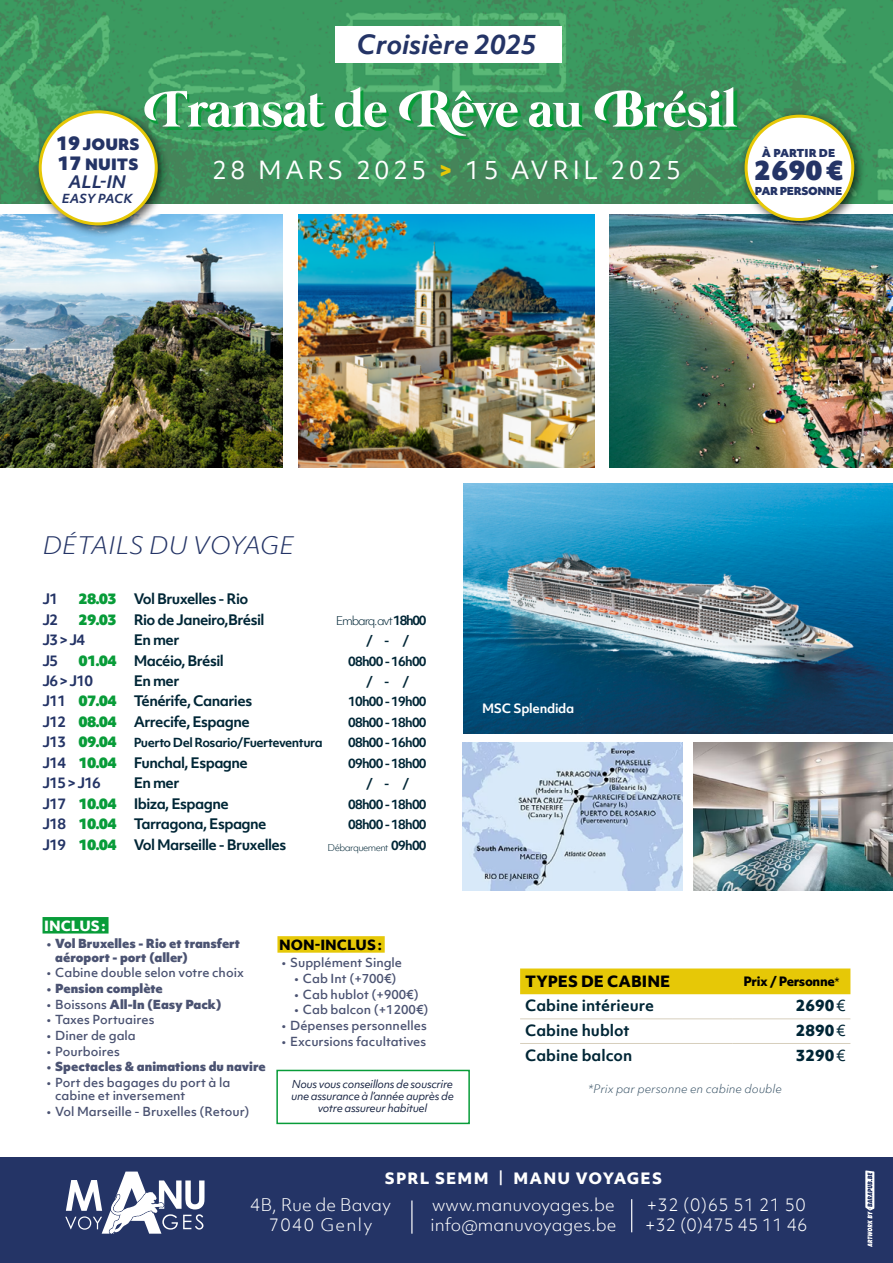
<style>
.page{position:relative;width:893px;height:1263px;background:#fff}
.page>*{position:absolute;margin:0;border:0;box-sizing:border-box;transform-origin:0 0}
.t1{font:700 52.5px "Mermaid Swash Caps";letter-spacing:-.005em;color:#fff}
.t2{font:italic 700 25.5px "Objektiv Mk 1";letter-spacing:-.005em;color:#243466}
.t3{font:900 25.5px "Objektiv Mk 1";color:#243466}
.t4{font:24px "Objektiv Mk 1";letter-spacing:.15em;color:#fff}
.t5{font:italic 300 23.1px "Objektiv Mk 1";color:#243466}
.t6{font:300 16.65px/20px "Objektiv Mk 1";color:#fff}
.t7{font:italic 700 16.5px "Objektiv Mk 1";color:#243466}
.t8{font:800 15px "Objektiv Mk 1";letter-spacing:.08em;color:#fff}
.t9{font:900 15px/19.5px "Objektiv Mk 1";color:#243466}
.t10{font:700 14.85px "Objektiv Mk 1";color:#002636}
.t11{font:800 14.85px "Objektiv Mk 1";color:#002636}
.t12{font:800 14.85px "Objektiv Mk 1";color:#000}
.t13{font:700 13.95px "Objektiv Mk 1";letter-spacing:-.04em;color:#002636}
.t14{font:700 13.95px "Objektiv Mk 1";letter-spacing:-.06em;color:#243466}
.t15{font:800 13.5px "Objektiv Mk 1";color:#000}
.t16{font:800 13.5px "Objektiv Mk 1";color:#fff}
.t17{font:800 12.45px "Objektiv Mk 1";letter-spacing:-.03em;color:#000}
.t18{font:700 12.3px "Objektiv Mk 1";letter-spacing:-.06em;color:#002636}
.t19{font:700 12.3px "Objektiv Mk 1";letter-spacing:-.02em;color:#fff}
.t20{font:500 12px/13.5px "Objektiv Mk 1";color:#4b5372}
.t21{font:900 12px/13.5px "Objektiv Mk 1";color:#4b5372}
.t22{font:700 12px "Objektiv Mk 1";letter-spacing:-.04em;color:#002636}
.t23{font:italic 700 12px "Objektiv Mk 1";letter-spacing:-.025em;color:#243466}
.t24{font:300 11.55px "Objektiv Mk 1";letter-spacing:-.1em;color:#002636}
.t25{font:italic 300 11.25px "Objektiv Mk 1";color:#3c5669}
.t26{font:italic 10.5px/12px "Objektiv Mk 1";letter-spacing:-.03em;color:#182442;text-align:center}
.t27{font:900 10.5px "Objektiv Mk 1";letter-spacing:-.03em;color:#243466}
.t28{font:900 10.5px "Objektiv Mk 1";color:#243466}
.t29{font:300 9px "Objektiv Mk 1";letter-spacing:-.06em;color:#002636}
.s1{font-size:18px}
.s2{font-weight:800;color:#e6c807}
.s3{font-weight:900;color:#089c39}
.s4{font-weight:700;font-size:12.3px}
.s5{color:#fff}
.s6{color:#243466}
.s7{font-size:13.95px;color:#243466}
.s8{font-weight:900;font-size:13.95px;color:#089c39}
.s9{font-weight:500}
.s10{font-weight:400;font-size:11.1px}
.s11{font-weight:400}
.s12{font-weight:500;font-size:13.5px}
</style>
<div class="page">
<img style="left:0;top:215px;width:283px;height:253px">
<img style="left:610px;top:215px;width:283px;height:253px">
<img style="left:463px;top:484px;width:430px;height:250px">
<img style="left:298px;top:215px;width:296px;height:253px">
<div style="left:0;top:1157px;width:893px;height:106px;background:#243466"></div>
<img style="left:0;top:0;width:893px;height:203px">
<div style="left:738px;top:108px;width:129px;height:125px;background:#000;opacity:.7"></div>
<div style="left:746px;top:116px;width:107px;height:103px;background:#fff;border-radius:50%"></div>
<div style="left:745px;top:115px;width:109px;height:106px;border:3px solid #e6c807;border-radius:50%"></div>
<div style="left:32px;top:104px;width:138px;height:134px;background:#000;opacity:.7"></div>
<div style="left:40px;top:112px;width:116px;height:112px;background:#fff;border-radius:50%"></div>
<div style="left:39px;top:110px;width:119px;height:115px;border:3px solid #e6c807;border-radius:50%"></div>
<div style="left:335px;top:26px;width:226px;height:37px;background:#fff"></div>
<div style="left:43px;top:917px;width:66px;height:16px;background:#089c39"></div>
<div style="left:277px;top:936px;width:108px;height:17px;background:#e6c807"></div>
<hr style="left:411px;top:1200px;width:1px;height:34px;background:#fff">
<hr style="left:631px;top:1199px;width:1px;height:33px;background:#fff">
<svg style="left:65px;top:1171px;width:140px;height:63px"></svg>
<div style="left:520px;top:968px;width:330px;height:26px;background:#e6c807"></div>
<hr style="left:520px;top:1018px;width:213px;height:1px;background:#d7cfbd">
<hr style="left:733px;top:1018px;width:117px;height:1px;background:#d7cfbd">
<hr style="left:520px;top:1043px;width:213px;height:1px;background:#d7cfbd">
<hr style="left:733px;top:1043px;width:117px;height:1px;background:#d7cfbd">
<img style="left:463px;top:742px;width:220px;height:148px">
<img style="left:693px;top:742px;width:200px;height:148px">
<svg style="left:147px;top:90px;width:594px;height:49px;background:#309855"></svg>
<svg style="left:865px;top:1170px;width:9px;height:77px"></svg>
<div style="left:276px;top:1070px;width:194px;height:54px;border:2px solid #089c39"></div>
<h2 class="t2" style="left:356px;top:27px;width:182px">Croisière 2025</h2>
<h1 class="t1" style="left:155px;top:79px;width:583px">Transat de Rêve au Brésil</h1>
<p class="t9" style="left:56px;top:134px;width:85px"><span class="s1">19</span>JOURS<br><span class="s1">17</span> NUITS</p>
<h3 class="t7" style="left:68px;top:170px;width:59px">ALL-IN</h3>
<p class="t23" style="left:62px;top:190px;width:72px">EASY PACK</p>
<h3 class="t4" style="left:212px;top:153px;width:470px">28 MARS 2025 <span class="s2">&gt;</span> 15 AVRIL 2025</h3>
<p class="t28" style="left:762px;top:145px;width:75px">À PARTIR DE</p>
<h2 class="t3" style="left:754px;top:151px;width:90px">2690€</h2>
<p class="t27" style="left:755px;top:183px;width:89px">PAR PERSONNE</p>
<h3 class="t5" style="left:43px;top:529px;width:253px">DÉTAILS DU VOYAGE</h3>
<p class="t14" style="left:43px;top:589px;width:17px">J1</p>
<p class="t13" style="left:79px;top:589px;width:171px"><span class="s3">28.03</span> Vol Bruxelles - Rio</p>
<p class="t14" style="left:43px;top:609px;width:17px">J2</p>
<p class="t13" style="left:79px;top:609px;width:188px"><span class="s3">29.03</span> Rio de Janeiro,Brésil</p>
<p class="t24" style="left:336px;top:612px;width:92px">Embarq. avt <span class="s4">18h00</span></p>
<p class="t14" style="left:43px;top:630px;width:44px">J3 &gt; J4</p>
<p class="t13" style="left:134px;top:630px;width:47px">En mer</p>
<p class="t18" style="left:366px;top:632px;width:62px">/ - / <span class="s5">---</span></p>
<p class="t14" style="left:43px;top:650px;width:17px">J5</p>
<p class="t13" style="left:79px;top:650px;width:147px"><span class="s3">01.04</span> Macéio, Brésil</p>
<p class="t18" style="left:348px;top:652px;width:80px">08h00 - 16h00</p>
<p class="t14" style="left:43px;top:671px;width:52px">J6 &gt; J10</p>
<p class="t13" style="left:134px;top:671px;width:47px">En mer</p>
<p class="t18" style="left:366px;top:673px;width:62px">/ - / <span class="s5">---</span></p>
<p class="t13" style="left:43px;top:691px;width:211px"><span class="s6">J11</span> <span class="s3">07.04</span> Ténérife, Canaries</p>
<p class="t18" style="left:348px;top:693px;width:80px">10h00 - 19h00</p>
<p class="t13" style="left:43px;top:712px;width:209px"><span class="s6">J12</span> <span class="s3">08.04</span> Arrecife, Espagne</p>
<p class="t18" style="left:348px;top:714px;width:80px">08h00 - 18h00</p>
<p class="t22" style="left:43px;top:734px;width:282px"><span class="s7">J13</span> <span class="s8">09.04</span> Puerto Del Rosario/Fuerteventura</p>
<p class="t18" style="left:348px;top:734px;width:80px">08h00 - 16h00</p>
<p class="t13" style="left:43px;top:753px;width:207px"><span class="s6">J14</span> <span class="s3">10.04</span> Funchal, Espagne</p>
<p class="t18" style="left:348px;top:754px;width:80px">09h00 - 18h00</p>
<p class="t14" style="left:43px;top:773px;width:60px">J15 &gt; J16</p>
<p class="t13" style="left:134px;top:773px;width:47px">En mer</p>
<p class="t18" style="left:366px;top:775px;width:62px">/ - / <span class="s5">---</span></p>
<p class="t13" style="left:43px;top:794px;width:188px"><span class="s6">J17</span> <span class="s3">10.04</span> Ibiza, Espagne</p>
<p class="t18" style="left:348px;top:795px;width:80px">08h00 - 18h00</p>
<p class="t13" style="left:43px;top:814px;width:226px"><span class="s6">J18</span> <span class="s3">10.04</span> Tarragona, Espagne</p>
<p class="t18" style="left:348px;top:816px;width:80px">08h00 - 18h00</p>
<p class="t13" style="left:43px;top:835px;width:245px"><span class="s6">J19</span> <span class="s3">10.04</span> Vol Marseille - Bruxelles</p>
<p class="t18" style="left:391px;top:836px;width:37px">09h00</p>
<p class="t29" style="left:328px;top:841px;width:62px">Débarquement</p>
<p class="t19" style="left:482px;top:699px;width:94px">MSC Splendida</p>
<p class="t16" style="left:44px;top:916px;width:63px">INCLUS:</p>
<p class="t21" style="left:55px;top:936px;width:187px;text-indent:-9px">• Vol Bruxelles - Rio et transfert aéroport - port (aller)</p>
<p class="t20" style="left:47px;top:966px;width:199px">• Cabine double selon votre choix</p>
<p class="t21" style="left:47px;top:981px;width:118px">• Pension complète</p>
<p class="t21" style="left:47px;top:997px;width:176px"><span class="s9">• Boissons</span> All-In (Easy Pack)</p>
<p class="t20" style="left:47px;top:1013px;width:109px">• Taxes Portuaires</p>
<p class="t20" style="left:47px;top:1028px;width:91px">• Diner de gala</p>
<p class="t20" style="left:47px;top:1044px;width:75px">• Pourboires</p>
<p class="t21" style="left:47px;top:1059px;width:220px">• Spectacles &amp; animations du navire</p>
<p class="t20" style="left:55px;top:1075px;width:177px;text-indent:-9px">• Port des bagages du port à la cabine et inversement</p>
<p class="t20" style="left:47px;top:1104px;width:204px">• Vol Marseille - Bruxelles (Retour)</p>
<p class="t15" style="left:279px;top:935px;width:104px">NON-INCLUS:</p>
<p class="t20" style="left:282px;top:956px;width:122px">• Supplément Single</p>
<p class="t20" style="left:294px;top:971px;width:104px">• Cab Int (+700€)</p>
<p class="t20" style="left:294px;top:987px;width:126px">• Cab hublot (+900€)</p>
<p class="t20" style="left:294px;top:1003px;width:136px">• Cab balcon (+1200€)</p>
<p class="t20" style="left:282px;top:1018px;width:147px">• Dépenses personnelles</p>
<p class="t20" style="left:282px;top:1034px;width:146px">• Excursions facultatives</p>
<p class="t26" style="left:291px;top:1078px;width:164px">Nous vous conseillons de souscrire une assurance à l’année auprès de votre assureur habituel</p>
<p class="t12" style="left:525px;top:971px;width:147px">TYPES DE CABINE</p>
<p class="t17" style="left:744px;top:973px;width:97px">Prix / Personne<span class="s10">*</span></p>
<p class="t10" style="left:525px;top:995px;width:130px">Cabine intérieure</p>
<p class="t11" style="left:796px;top:995px;width:51px">2690<span class="s11">€</span></p>
<p class="t10" style="left:525px;top:1020px;width:106px">Cabine hublot</p>
<p class="t11" style="left:796px;top:1019px;width:51px">2890<span class="s11">€</span></p>
<p class="t10" style="left:525px;top:1044px;width:109px">Cabine balcon</p>
<p class="t11" style="left:796px;top:1044px;width:51px">3290<span class="s11">€</span></p>
<p class="t25" style="left:588px;top:1081px;width:195px">*Prix par personne en cabine double</p>
<p class="t8" style="left:385px;top:1167px;width:279px">SPRL SEMM <span class="s12">|</span> MANU VOYAGES</p>
<h3 class="t6" style="left:250px;top:1195px;width:142px;text-align:center">4B, Rue de Bavay<br>7040 Genly</h3>
<h3 class="t6" style="left:430px;top:1195px;width:187px">www.manuvoyages.be info@manuvoyages.be</h3>
<h3 class="t6" style="left:645px;top:1195px;width:164px">+32 (0)65 51 21 50 +32 (0)475 45 11 46</h3>
</div>
